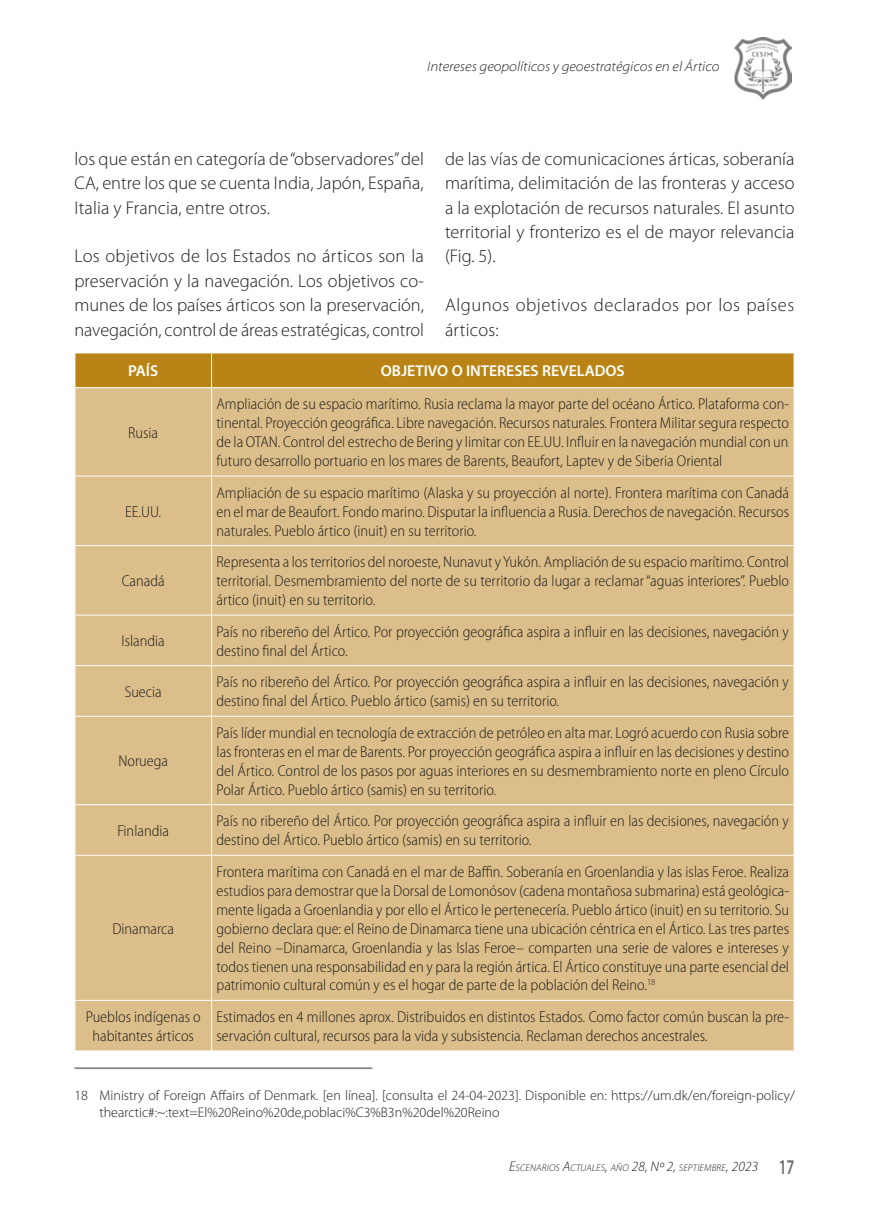
<style>
.page{position:relative;width:869px;height:1216px;background:#fff}
.page>*{position:absolute;margin:0;border:0;box-sizing:border-box;transform-origin:0 0}
.t1{font:600 21px "Myriad Pro";color:#706f6f;scale:.7 1}
.t2{font:300 18.38px/24.3px "Myriad Pro";letter-spacing:.005em;color:#1d1d1b;text-align:justify}
.t3{font:300 18.38px/24.3px "Myriad Pro";letter-spacing:.03em;color:#1d1d1b}
.t4{font:300 semi-condensed 15.75px/18.9px "Myriad Pro";color:#1d1d1b;text-align:justify}
.t5{font:600 15.75px "Myriad Pro";color:#fff}
.t6{font:300 14px/16.8px "Myriad Pro";color:#1d1d1b}
.t7{font:italic 300 semi-expanded 14px "Myriad Pro";color:#1d1d1b}
.t8{font:italic 300 9.8px "Myriad Pro";letter-spacing:.02em;color:#1d1d1b}
.s1{font-size:14px}
</style>
<div class="page">
<img style="left:734px;top:37px;width:57px;height:62px">
<hr style="left:74px;top:1067px;width:298px;height:2px;background:#878787">
<div style="left:75px;top:353px;width:718px;height:34px;background:#b98415"></div>
<div style="left:75px;top:388px;width:718px;height:662px;background:#dcbe8a"></div>
<hr style="left:211px;top:353px;width:1px;height:34px;background:#fff">
<hr style="left:211px;top:388px;width:1px;height:87px;background:#fff">
<hr style="left:74px;top:475px;width:137px;height:1px;background:#fff">
<hr style="left:211px;top:475px;width:583px;height:1px;background:#fff">
<hr style="left:211px;top:476px;width:1px;height:69px;background:#fff">
<hr style="left:74px;top:545px;width:137px;height:1px;background:#fff">
<hr style="left:211px;top:545px;width:583px;height:1px;background:#fff">
<hr style="left:211px;top:546px;width:1px;height:68px;background:#fff">
<hr style="left:74px;top:614px;width:137px;height:1px;background:#fff">
<hr style="left:211px;top:614px;width:583px;height:1px;background:#fff">
<hr style="left:211px;top:615px;width:1px;height:50px;background:#fff">
<hr style="left:74px;top:665px;width:137px;height:1px;background:#fff">
<hr style="left:211px;top:665px;width:583px;height:1px;background:#fff">
<hr style="left:211px;top:666px;width:1px;height:49px;background:#fff">
<hr style="left:74px;top:715px;width:137px;height:1px;background:#fff">
<hr style="left:211px;top:715px;width:583px;height:1px;background:#fff">
<hr style="left:211px;top:716px;width:1px;height:88px;background:#fff">
<hr style="left:74px;top:804px;width:137px;height:1px;background:#fff">
<hr style="left:211px;top:804px;width:583px;height:1px;background:#fff">
<hr style="left:211px;top:805px;width:1px;height:49px;background:#fff">
<hr style="left:74px;top:854px;width:137px;height:1px;background:#fff">
<hr style="left:211px;top:854px;width:583px;height:1px;background:#fff">
<hr style="left:211px;top:855px;width:1px;height:144px;background:#fff">
<hr style="left:74px;top:999px;width:137px;height:1px;background:#fff">
<hr style="left:211px;top:999px;width:583px;height:1px;background:#fff">
<hr style="left:211px;top:1000px;width:1px;height:50px;background:#fff">
<p class="t7" style="left:427px;top:58px;width:293px">Intereses geopolíticos y geoestratégicos en el Ártico</p>
<p class="t2" style="left:74px;top:147px;width:351px">los que están en categoría de “observadores” del CA, entre los que se cuenta India, Japón, España, Italia y Francia, entre otros.</p>
<p class="t2" style="left:74px;top:244px;width:351px">Los objetivos de los Estados no árticos son la preservación y la navegación. Los objetivos co&shy;munes de los países árticos son la preservación, navegación, control de áreas estratégicas, control</p>
<p class="t2" style="left:445px;top:147px;width:351px">de las vías de comunicaciones árticas, soberanía marítima, delimitación de las fronteras y acceso a la explotación de recursos naturales. El asunto territorial y fronterizo es el de mayor relevancia (Fig. 5).</p>
<p class="t3" style="left:445px;top:293px;width:350px">Algunos objetivos declarados por los países árticos:</p>
<p class="t5" style="left:128px;top:361px;width:32px">PAÍS</p>
<p class="t5" style="left:380px;top:361px;width:245px">OBJETIVO O INTERESES REVELADOS</p>
<p class="t4" style="left:128px;top:423px;width:31px">Rusia</p>
<p class="t4" style="left:125px;top:502px;width:38px">EE.UU.</p>
<p class="t4" style="left:122px;top:571px;width:44px">Canadá</p>
<p class="t4" style="left:216px;top:394px;width:573px">Ampliación de su espacio marítimo. Rusia reclama la mayor parte del océano Ártico. Plataforma con&shy;tinental. Proyección geográfica. Libre navegación. Recursos naturales. Frontera Militar segura respecto de la OTAN. Control del estrecho de Bering y limitar con EE.UU. Influir en la navegación mundial con un futuro desarrollo portuario en los mares de Barents, Beaufort, Laptev y de Siberia Oriental</p>
<p class="t4" style="left:216px;top:483px;width:574px">Ampliación de su espacio marítimo (Alaska y su proyección al norte). Frontera marítima con Canadá en el mar de Beaufort. Fondo marino. Disputar la influencia a Rusia. Derechos de navegación. Recursos naturales. Pueblo ártico (inuit) en su territorio.</p>
<p class="t4" style="left:216px;top:552px;width:574px">Representa a los territorios del noroeste, Nunavut y Yukón. Ampliación de su espacio marítimo. Control territorial. Desmembramiento del norte de su territorio da lugar a reclamar “aguas interiores”. Pueblo ártico (inuit) en su territorio.</p>
<p class="t4" style="left:121px;top:631px;width:45px">Islandia</p>
<p class="t4" style="left:216px;top:622px;width:573px">País no ribereño del Ártico. Por proyección geográfica aspira a influir en las decisiones, navegación y destino final del Ártico.</p>
<p class="t4" style="left:125px;top:682px;width:39px">Suecia</p>
<p class="t4" style="left:216px;top:672px;width:573px">País no ribereño del Ártico. Por proyección geográfica aspira a influir en las decisiones, navegación y destino final del Ártico. Pueblo ártico (samis) en su territorio.</p>
<p class="t4" style="left:118px;top:751px;width:51px">Noruega</p>
<p class="t4" style="left:216px;top:723px;width:574px">País líder mundial en tecnología de extracción de petróleo en alta mar. Logró acuerdo con Rusia sobre las fronteras en el mar de Barents. Por proyección geográfica aspira a influir en las decisiones y destino del Ártico. Control de los pasos por aguas interiores en su desmembramiento norte en pleno Círculo Polar Ártico. Pueblo ártico (samis) en su territorio.</p>
<p class="t4" style="left:117px;top:821px;width:53px">Finlandia</p>
<p class="t4" style="left:216px;top:811px;width:573px">País no ribereño del Ártico. Por proyección geográfica aspira a influir en las decisiones, navegación y destino del Ártico. Pueblo ártico (samis) en su territorio.</p>
<p class="t4" style="left:112px;top:918px;width:63px">Dinamarca</p>
<p class="t4" style="left:216px;top:862px;width:574px">Frontera marítima con Canadá en el mar de Baffin. Soberanía en Groenlandia y las islas Feroe. Realiza estudios para demostrar que la Dorsal de Lomonósov (cadena montañosa submarina) está geológica&shy;mente ligada a Groenlandia y por ello el Ártico le pertenecería. Pueblo ártico (inuit) en su territorio. Su gobierno declara que: el Reino de Dinamarca tiene una ubicación céntrica en el Ártico. Las tres partes del Reino –Dinamarca, Groenlandia y las Islas Feroe– comparten una serie de valores e intereses y todos tienen una responsabilidad en y para la región ártica. El Ártico constituye una parte esencial del patrimonio cultural común y es el hogar de parte de la población del Reino.<sup>18</sup></p>
<p class="t4" style="left:86px;top:1007px;width:116px;text-align:center">Pueblos indígenas o habitantes árticos</p>
<p class="t4" style="left:216px;top:1007px;width:573px">Estimados en 4 millones aprox. Distribuidos en distintos Estados. Como factor común buscan la pre&shy;servación cultural, recursos para la vida y subsistencia. Reclaman derechos ancestrales.</p>
<p class="t6" style="left:99px;top:1087px;width:696px;text-indent:-25px">18 Ministry of Foreign Affairs of Denmark. [en línea]. [consulta el 24-04-2023]. Disponible en: https://um.dk/en/foreign-policy/ thearctic#:~:text=El%20Reino%20de,poblaci%C3%B3n%20del%20Reino</p>
<p class="t8" style="left:509px;top:1162px;width:250px"><span class="s1">E</span>SCENARIOS <span class="s1">A</span>CTUALES<span class="s1">,</span> AÑO <span class="s1">28, Nº 2,</span> SEPTIEMBRE<span class="s1">, 2023</span></p>
<h1 class="t1" style="left:778px;top:1153px;width:24px">17</h1>
</div>
